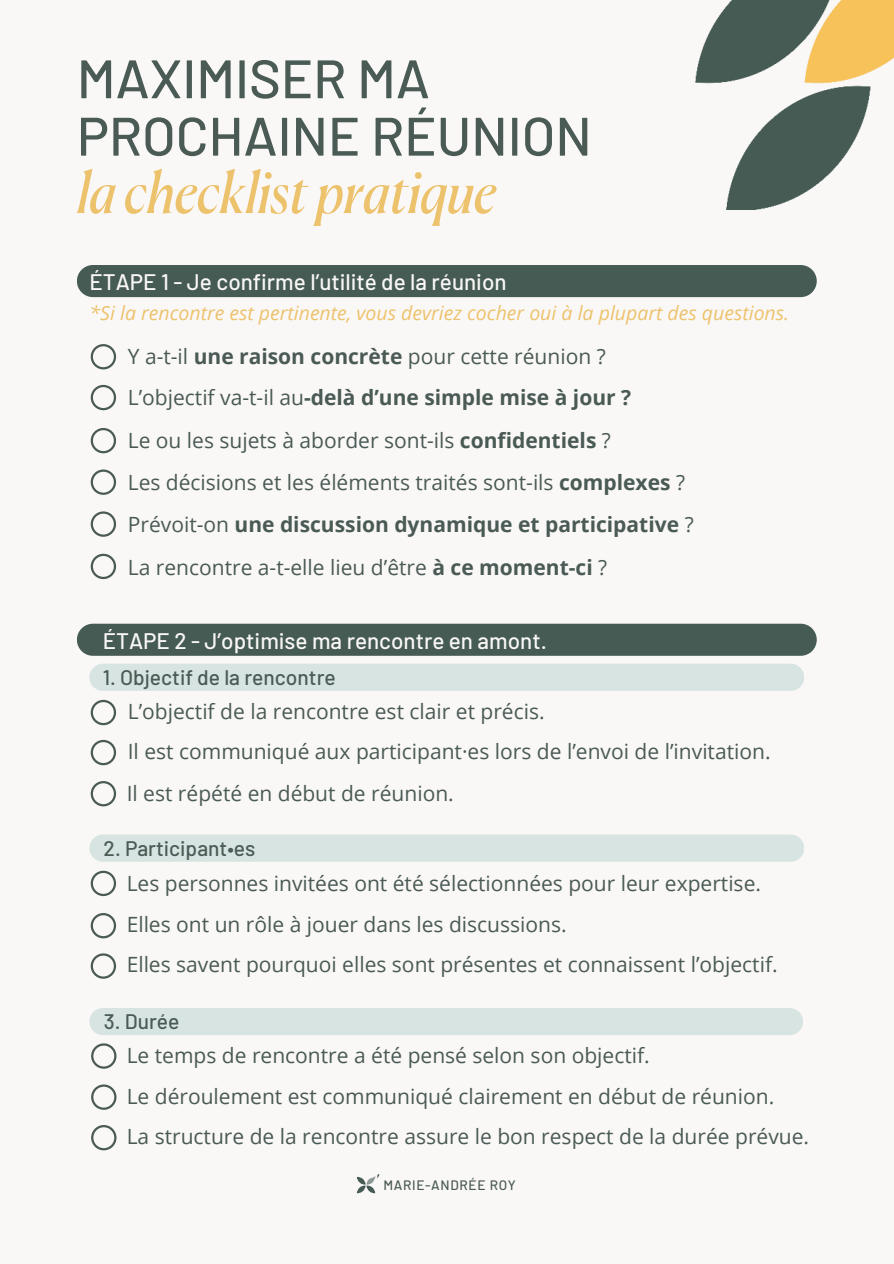
<style>
.page{position:relative;width:894px;height:1264px;background:#fff}
.page>*{position:absolute;margin:0;border:0;box-sizing:border-box;transform-origin:0 0}
.t1{font:italic 57px "Canela";color:#edc26c}
.t2{font:500 54px/57.3px "Barlow";color:#4a5a54}
.t3{font:500 22.5px "Barlow";color:#faf8f7}
.t4{font:21px/40.8px "Open Sans";color:#4a5a54}
.t5{font:500 21px "Barlow";color:#4a5a54}
.t6{font:italic 19.5px "Open Sans";color:#edc26c}
.t7{font:500 13.65px "Barlow";letter-spacing:.05em;color:#4a5a54}
.s1{font-weight:700}
</style>
<div class="page">
<div style="left:0;top:0;width:893px;height:1263px;background:#faf8f7"></div>
<div style="left:77px;top:265px;width:739px;height:32px;background:#455b53;border-radius:16px"></div>
<svg style="left:91px;top:344px;width:25px;height:25px"></svg>
<svg style="left:357px;top:1174px;width:22px;height:19px"></svg>
<img style="left:695px;top:0;width:198px;height:209px">
<svg style="left:91px;top:385px;width:25px;height:25px"></svg>
<svg style="left:91px;top:428px;width:25px;height:25px"></svg>
<svg style="left:91px;top:469px;width:25px;height:26px"></svg>
<svg style="left:91px;top:511px;width:25px;height:26px"></svg>
<svg style="left:91px;top:553px;width:25px;height:26px"></svg>
<div style="left:89px;top:663px;width:715px;height:28px;background:#d7e4e2;border-radius:14px"></div>
<div style="left:77px;top:623px;width:739px;height:32px;background:#455b53;border-radius:16px"></div>
<svg style="left:91px;top:700px;width:25px;height:25px"></svg>
<svg style="left:91px;top:740px;width:25px;height:25px"></svg>
<svg style="left:91px;top:781px;width:25px;height:25px"></svg>
<div style="left:89px;top:834px;width:715px;height:27px;background:#d7e4e2;border-radius:14px"></div>
<svg style="left:91px;top:870px;width:25px;height:26px"></svg>
<svg style="left:91px;top:913px;width:25px;height:25px"></svg>
<svg style="left:91px;top:953px;width:25px;height:25px"></svg>
<div style="left:89px;top:1008px;width:713px;height:27px;background:#d7e4e2;border-radius:14px"></div>
<svg style="left:91px;top:1043px;width:25px;height:25px"></svg>
<svg style="left:91px;top:1084px;width:25px;height:25px"></svg>
<svg style="left:91px;top:1125px;width:25px;height:25px"></svg>
<h2 class="t2" style="left:77px;top:46px;width:516px">MAXIMISER MA<br>PROCHAINE RÉUNION</h2>
<h1 class="t1" style="left:77px;top:148px;width:421px">la checklist pratique</h1>
<p class="t3" style="left:89px;top:265px;width:418px">ÉTAPE 1 - Je confirme l’utilité de la réunion</p>
<p class="t6" style="left:89px;top:299px;width:701px">*Si la rencontre est pertinente, vous devriez cocher oui à la plupart des questions.</p>
<p class="t4" style="left:128px;top:335px;width:504px;line-height:41.2px">Y a-t-il <span class="s1">une raison concrète</span> pour cette réunion ?<br>L’objectif va-t-il au<span class="s1">-delà d’une simple mise à jour ?</span></p>
<p class="t4" style="left:128px;top:419px;width:567px;line-height:42.3px">Le ou les sujets à aborder sont-ils <span class="s1">confidentiels</span> ?<br>Les décisions et les éléments traités sont-ils <span class="s1">complexes</span> ?<br>Prévoit-on <span class="s1">une discussion dynamique et participative</span> ?<br>La rencontre a-t-elle lieu d’être <span class="s1">à ce moment-ci</span> ?</p>
<p class="t3" style="left:103px;top:624px;width:445px">ÉTAPE 2 - J’optimise ma rencontre en amont.</p>
<p class="t5" style="left:103px;top:662px;width:234px">1. Objectif de la rencontre</p>
<p class="t4" style="left:127px;top:690px;width:645px">L’objectif de la rencontre est clair et précis.<br>Il est communiqué aux participant·es lors de l’envoi de l’invitation.<br>Il est répété en début de réunion.</p>
<p class="t5" style="left:104px;top:833px;width:153px">2. Participant•es</p>
<p class="t4" style="left:127px;top:861px;width:652px">Les personnes invitées ont été sélectionnées pour leur expertise.<br>Elles ont un rôle à jouer dans les discussions.<br>Elles savent pourquoi elles sont présentes et connaissent l’objectif.</p>
<p class="t5" style="left:104px;top:1006px;width:77px">3. Durée</p>
<p class="t4" style="left:127px;top:1034px;width:683px">Le temps de rencontre a été pensé selon son objectif.<br>Le déroulement est communiqué clairement en début de réunion.<br>La structure de la rencontre assure le bon respect de la durée prévue.</p>
<p class="t7" style="left:383px;top:1174px;width:134px">MARIE-ANDRÉE ROY</p>
</div>
